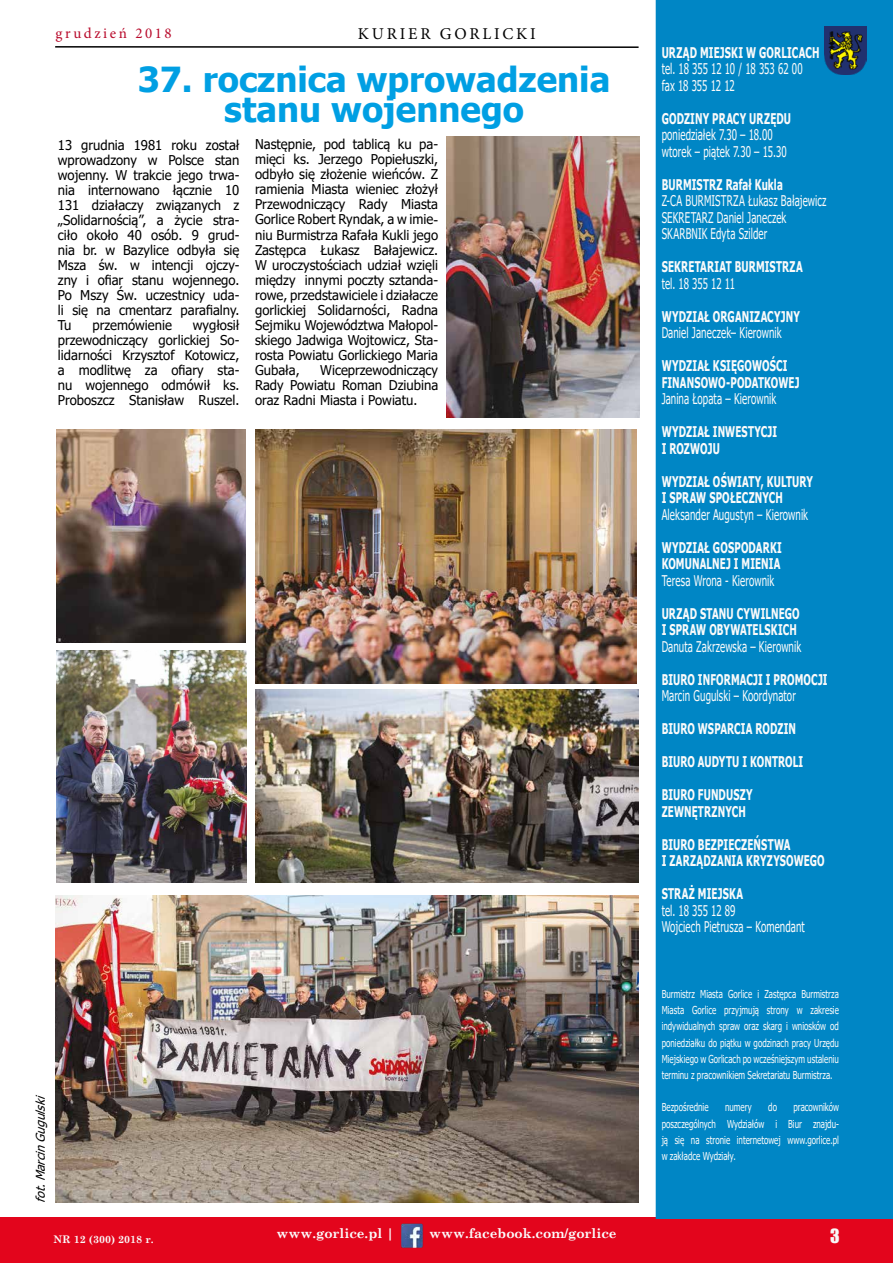
<style>
.page{position:relative;width:893px;height:1263px;background:#fff}
.page>*{position:absolute;margin:0;border:0;box-sizing:border-box;transform-origin:0 0}
.t1{font:700 34.5px/30px "Tahoma";color:#009fe3;text-align:center}
.t2{font:18px "Impact";color:#f8f8f8}
.t3{font:16.5px "Minion Pro";letter-spacing:.17em;color:#000}
.t4{font:15px "Minion Pro";letter-spacing:.17em;color:#b80a2b}
.t5{font:700 14.7px/16.5px "Tahoma";letter-spacing:.015em;color:#fafafa;scale:.66 1}
.t6{font:14.7px/16.5px "Tahoma";letter-spacing:.01em;color:#fafafa;scale:.66 1}
.t7{font:14.7px/16.5px "Tahoma";letter-spacing:-.01em;color:#fafafa;scale:.66 1}
.t8{font:13.5px/15px "Tahoma";color:#000;text-align:justify}
.t9{font:700 13.5px "Century Schoolbook";color:#fbfbfb}
.t10{font:italic 12px "Tahoma";color:#000}
.t11{font:10.95px/16.2px "Tahoma";color:#fafafa;text-align:justify;scale:.73 1}
.t12{font:700 10.5px "Century Schoolbook";color:#fafafa}
</style>
<div class="page">
<div style="left:0;top:1217px;width:893px;height:46px;background:#e3051c"></div>
<div style="left:656px;top:0;width:237px;height:1219px;background:#0086c5"></div>
<img style="left:824px;top:26px;width:42px;height:49px">
<hr style="left:55px;top:46px;width:584px;height:2px;background:#000">
<img style="left:400px;top:1223px;width:24px;height:26px">
<img style="left:255px;top:690px;width:383px;height:193px">
<img style="left:446px;top:136px;width:194px;height:281px">
<img style="left:57px;top:650px;width:190px;height:233px">
<img style="left:55px;top:895px;width:583px;height:308px">
<img style="left:57px;top:429px;width:189px;height:214px">
<img style="left:255px;top:429px;width:382px;height:254px">
<p class="t4" style="left:55px;top:23px;width:118px">grudzień 2018</p>
<p class="t3" style="left:358px;top:23px;width:179px">KURIER GORLICKI</p>
<h1 class="t1" style="left:138px;top:66px;width:474px">37. rocznica wprowadzenia stanu wojennego</h1>
<p class="t8" style="left:255px;top:138px;width:185px">Następnie, pod tablicą ku pa&shy;mięci ks. Jerzego Popiełuszki, odbyło się złożenie wieńców. Z ramienia Miasta wieniec złożył Przewodniczący Rady Miasta Gorlice Robert Ryndak, a w imie&shy;niu Burmistrza Rafała Kukli jego Zastępca Łukasz Bałajewicz.<br>W uroczystościach udział wzięli między innymi poczty sztanda&shy;rowe, przedstawiciele i działacze gorlickiej Solidarności, Radna Sejmiku Województwa Małopol&shy;skiego Jadwiga Wojtowicz, Sta&shy;rosta Powiatu Gorlickiego Maria Gubała,</p>
<p class="t8" style="left:58px;top:139px;width:183px">13 grudnia 1981 roku został wprowadzony w Polsce stan wojenny. W trakcie jego trwa&shy;nia internowano łącznie 10<br>131 działaczy związanych z „Solidarnością”, a życie stra&shy;ciło około 40 osób. 9 grud&shy;nia br. w Bazylice odbyła się Msza św. w intencji ojczy&shy;zny i ofiar stanu wojennego.<br>Po Mszy Św. uczestnicy uda&shy;li się na cmentarz parafialny.<br>Tu</p>
<p class="t8" style="left:93px;top:319px;width:81px">przemówienie</p>
<p class="t8" style="left:58px;top:319px;width:183px;text-indent:135px">wygłosił przewodniczący gorlickiej So&shy;lidarności Krzysztof Kotowicz, a modlitwę za ofiary sta&shy;nu wojennego odmówił ks.<br>Proboszcz Stanisław Ruszel.</p>
<p class="t8" style="left:255px;top:363px;width:185px;text-indent:65px">Wiceprzewodniczący Rady Powiatu Roman Dziubina oraz Radni Miasta i Powiatu.</p>
<p class="t10" style="left:33px;top:1203px;width:113px;rotate:-90deg">fot.MarcinGugulski</p>
<p class="t5" style="left:662px;top:45px;width:241px">URZĄD MIEJSKI W GORLICACH</p>
<p class="t7" style="left:662px;top:61px;width:215px">tel. 18 355 12 10 / 18 353 62 00 fax 18 355 12 12</p>
<p class="t5" style="left:662px;top:111px;width:198px">GODZINY PRACY URZĘDU</p>
<p class="t6" style="left:662px;top:127px;width:191px">poniedziałek 7.30 – 18.00 wtorek – piątek 7.30 – 15.30</p>
<p class="t5" style="left:662px;top:177px;width:185px">BURMISTRZ Rafał Kukla</p>
<p class="t6" style="left:662px;top:193px;width:251px">Z-CA BURMISTRZA Łukasz Bałajewicz<br>SEKRETARZ Daniel Janeczek<br>SKARBNIK Edyta Szilder</p>
<p class="t5" style="left:662px;top:259px;width:215px">SEKRETARIAT BURMISTRZA</p>
<p class="t7" style="left:662px;top:276px;width:113px">tel. 18 355 12 11</p>
<p class="t5" style="left:662px;top:309px;width:211px">WYDZIAŁ ORGANIZACYJNY</p>
<p class="t6" style="left:662px;top:325px;width:183px">Daniel Janeczek– Kierownik</p>
<p class="t5" style="left:662px;top:358px;width:210px">WYDZIAŁ KSIĘGOWOŚCI<br>FINANSOWO-PODATKOWEJ</p>
<p class="t6" style="left:662px;top:391px;width:175px">Janina Łopata – Kierownik</p>
<p class="t5" style="left:662px;top:424px;width:176px">WYDZIAŁ INWESTYCJI<br>I ROZWOJU</p>
<p class="t5" style="left:662px;top:474px;width:231px">WYDZIAŁ OŚWIATY, KULTURY<br>I SPRAW SPOŁECZNYCH</p>
<p class="t6" style="left:662px;top:507px;width:223px">Aleksander Augustyn – Kierownik</p>
<p class="t5" style="left:662px;top:540px;width:184px">WYDZIAŁ GOSPODARKI<br>KOMUNALNEJ I MIENIA</p>
<p class="t6" style="left:662px;top:573px;width:172px">Teresa Wrona - Kierownik</p>
<p class="t5" style="left:662px;top:606px;width:211px">URZĄD STANU CYWILNEGO<br>I SPRAW OBYWATELSKICH</p>
<p class="t6" style="left:662px;top:639px;width:213px">Danuta Zakrzewska – Kierownik</p>
<p class="t5" style="left:662px;top:672px;width:253px">BIURO INFORMACJI I PROMOCJI</p>
<p class="t6" style="left:662px;top:688px;width:205px">Marcin Gugulski – Koordynator</p>
<p class="t5" style="left:662px;top:721px;width:205px">BIURO WSPARCIA RODZIN</p>
<p class="t5" style="left:662px;top:754px;width:216px">BIURO AUDYTU I KONTROLI</p>
<p class="t5" style="left:662px;top:787px;width:140px">BIURO FUNDUSZY<br>ZEWNĘTRZNYCH</p>
<p class="t5" style="left:662px;top:837px;width:249px">BIURO BEZPIECZEŃSTWA<br>I ZARZĄDZANIA KRYZYSOWEGO</p>
<p class="t5" style="left:662px;top:886px;width:125px">STRAŻ MIEJSKA</p>
<p class="t6" style="left:662px;top:903px;width:218px">tel. 18 355 12 89<br>Wojciech Pietrusza – Komendant</p>
<p class="t11" style="left:662px;top:986px;width:244px">Burmistrz Miasta Gorlice i Zastępca Burmistrza Miasta Gorlice przyjmują strony w zakresie indywidualnych spraw oraz skarg i wniosków od poniedziałku do piątku w godzinach pracy Urzędu Miejskiego w Gorlicach po wcześniejszym ustaleniu terminu z pracownikiem Sekretariatu Burmistrza.</p>
<p class="t11" style="left:662px;top:1100px;width:66px">Bezpośrednie</p>
<p class="t11" style="left:725px;top:1100px;width:38px">numery</p>
<p class="t11" style="left:768px;top:1100px;width:13px">do</p>
<p class="t11" style="left:662px;top:1100px;width:244px;text-indent:132px">pracowników poszczególnych Wydziałów i Biur znajdu&shy;ją się na stronie internetowej www.gorlice.pl w zakładce Wydziały.</p>
<p class="t12" style="left:54px;top:1231px;width:102px">NR 12 (300) 2018 r.</p>
<p class="t9" style="left:276px;top:1223px;width:119px">www.gorlice.pl |</p>
<p class="t9" style="left:429px;top:1223px;width:189px">www.facebook.com/gorlice</p>
<h2 class="t2" style="left:830px;top:1222px;width:11px">3</h2>
</div>
